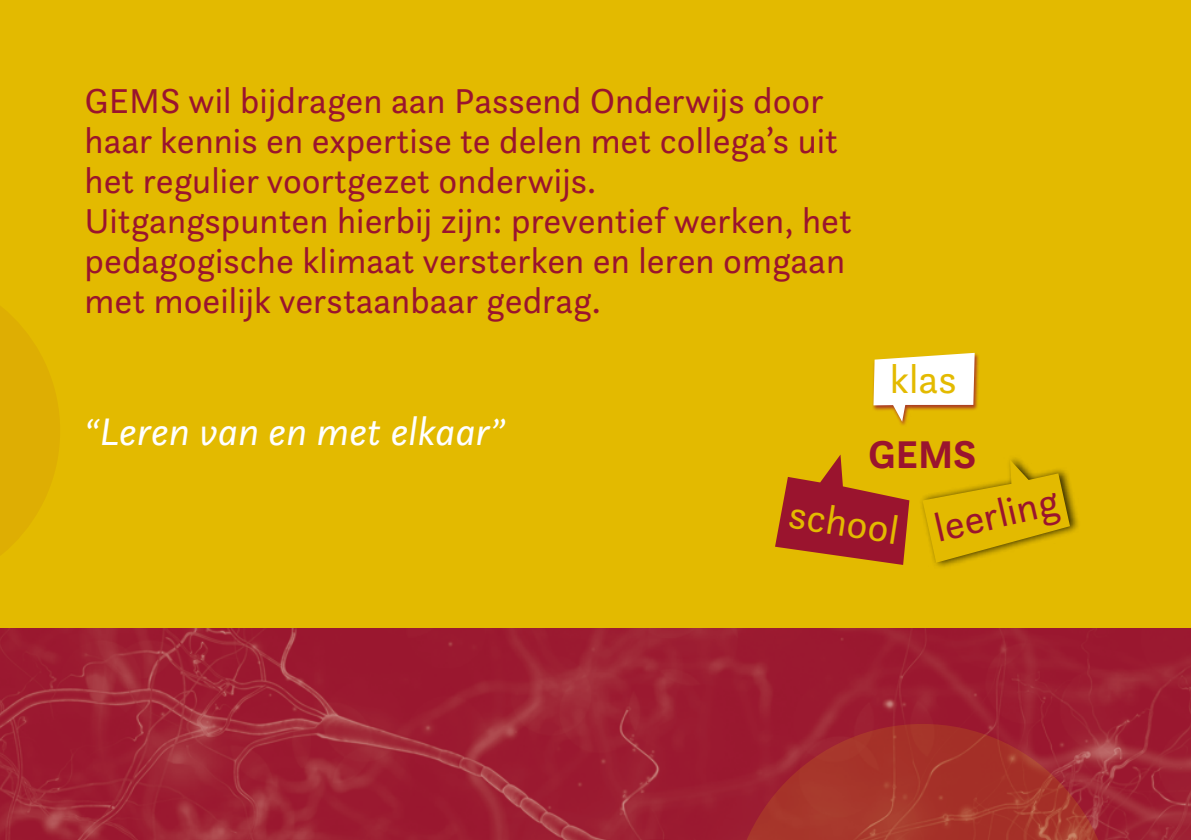
<style>
.page{position:relative;width:1191px;height:840px;background:#fff}
.page>*{position:absolute;margin:0;border:0;box-sizing:border-box;transform-origin:0 0}
.t1{font:40.4px "Questa Sans";color:#e3ba00}
.subkop{font:40.4px "Questa Sans";color:#9a142e}
.t2{font:700 40.4px "Questa Sans";color:#9a142e}
.quote{font:italic 40px "Questa Sans";color:#fff}
.kop1{font:36px/40px "Questa Sans";color:#9a142e}
.s1{font-size:36px}
</style>
<div class="page">
<div style="left:0;top:0;width:1191px;height:628px;background:#e3ba00"></div>
<img style="left:0;top:628px;width:1191px;height:211px">
<svg style="left:0;top:306px;width:60px;height:249px"></svg>
<svg style="left:730px;top:723px;width:384px;height:116px;background:#a42f2e"></svg>
<svg style="left:775px;top:454px;width:134px;height:110px"></svg>
<div style="left:919px;top:453px;width:161px;height:116px;background:#000;opacity:.75"></div>
<svg style="left:922px;top:459px;width:148px;height:103px"></svg>
<div style="left:872px;top:352px;width:107px;height:75px;background:#9a142e;opacity:.75"></div>
<svg style="left:873px;top:352px;width:101px;height:69px"></svg>
<p class="kop1" style="left:85px;top:80px;width:755px">GEMS wil bijdragen aan Passend Onderwijs door haar kennis en expertise te delen met collega’s uit het regulier voortgezet onderwijs.</p>
<p class="kop1" style="left:85px;top:200px;width:769px">Uitgangspunten hierbij zijn: preventief werken, het pedagogische klimaat versterken en leren omgaan met moeilijk verstaanbaar gedrag.</p>
<p class="t1" style="left:890px;top:354px;width:68px">klas</p>
<p class="quote" style="left:85px;top:406px;width:422px"><span class="s1">“</span>Leren van en met elkaar<span class="s1">”</span></p>
<p class="t2" style="left:868px;top:428px;width:110px">GEMS</p>
<p class="t1" style="left:793px;top:488px;width:112px;rotate:9deg">school</p>
<p class="subkop" style="left:929px;top:503px;width:127px;rotate:-13deg">leerling</p>
</div>
